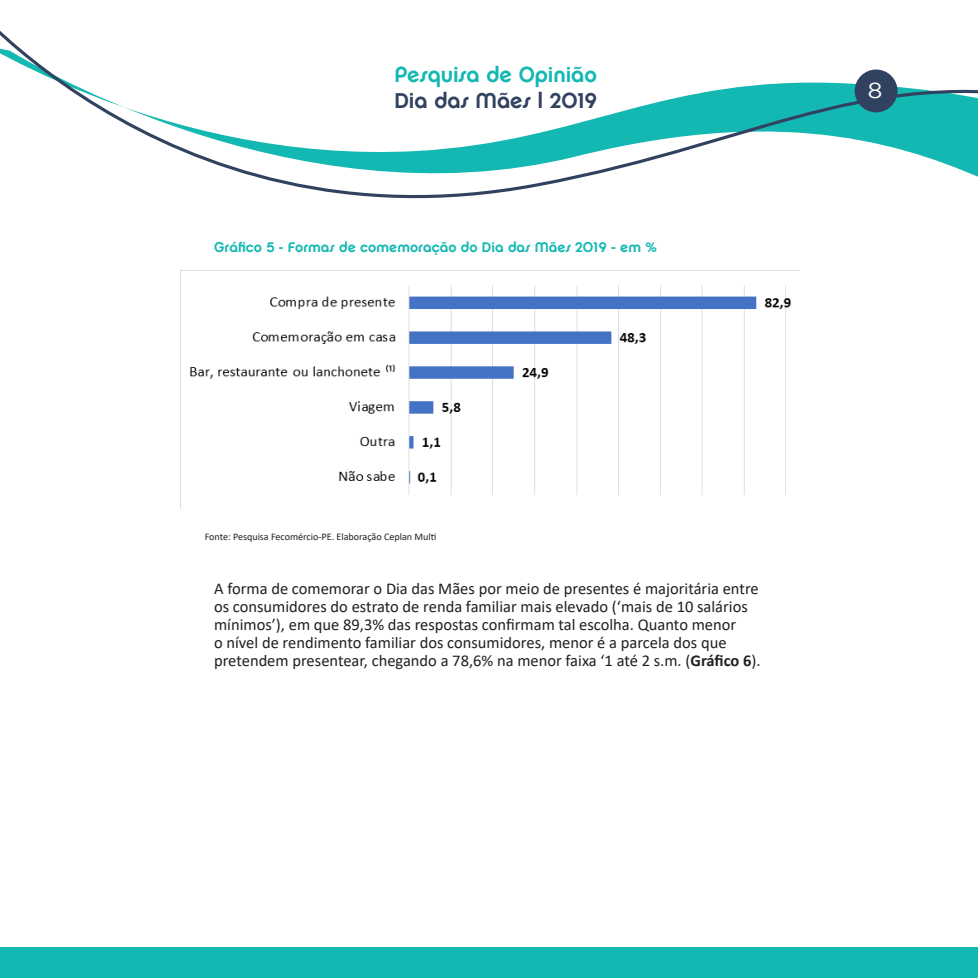
<style>
.page{position:relative;width:978px;height:978px;background:#fff}
.page>*{position:absolute;margin:0;border:0;box-sizing:border-box;transform-origin:0 0}
.t1{font:21.6px "Chalet New York Nineteen Seventy";letter-spacing:-.005em;color:#13b8b3}
.t2{font:21.6px "Chalet New York Nineteen Seventy";letter-spacing:-.005em;color:#314260}
.t3{font:21.6px "Comercio Sans";color:#fff}
.corpoParagrafo{font:16.5px/18px "Calibri";color:#231f20}
.Estilo_de_parágrafo{font:14.1px "Chalet New York Nineteen Seventy";color:#13b8b3}
.corpoParagrafo-2{font:10.05px "Calibri";color:#231f20}
.s1{font-weight:700}
</style>
<div class="page">
<div style="left:0;top:947px;width:978px;height:31px;background:#13b8b3"></div>
<svg style="left:0;top:31px;width:978px;height:168px"></svg>
<div style="left:855px;top:70px;width:43px;height:42px;background:#314260;border-radius:50%"></div>
<img style="left:181px;top:270px;width:619px;height:225px">
<h1 class="t1" style="left:394px;top:61px;width:204px">Pesquisa de Opinião</h1>
<h1 class="t2" style="left:394px;top:87px;width:204px">Dia das Mães | 2019</h1>
<p class="Estilo_de_parágrafo" style="left:214px;top:239px;width:444px">Gráfico 5 - Formas de comemoração do Dia das Mães 2019 - em %</p>
<h1 class="t3" style="left:868px;top:79px;width:16px">8</h1>
<p class="corpoParagrafo-2" style="left:205px;top:530px;width:233px">Fonte: Pesquisa Fecomércio-PE. Elaboração Ceplan Multi</p>
<p class="corpoParagrafo" style="left:214px;top:579px;width:548px">A forma de comemorar o Dia das Mães por meio de presentes é majoritária entre os consumidores do estrato de renda familiar mais elevado (‘mais de 10 salários mínimos’), em que 89,3% das respostas confirmam tal escolha. Quanto menor<br>o nível de rendimento familiar dos consumidores, menor é a parcela dos que pretendem presentear, chegando a 78,6% na menor faixa ‘1 até 2 s.m. (<span class="s1">Gráfico 6</span>).</p>
</div>
